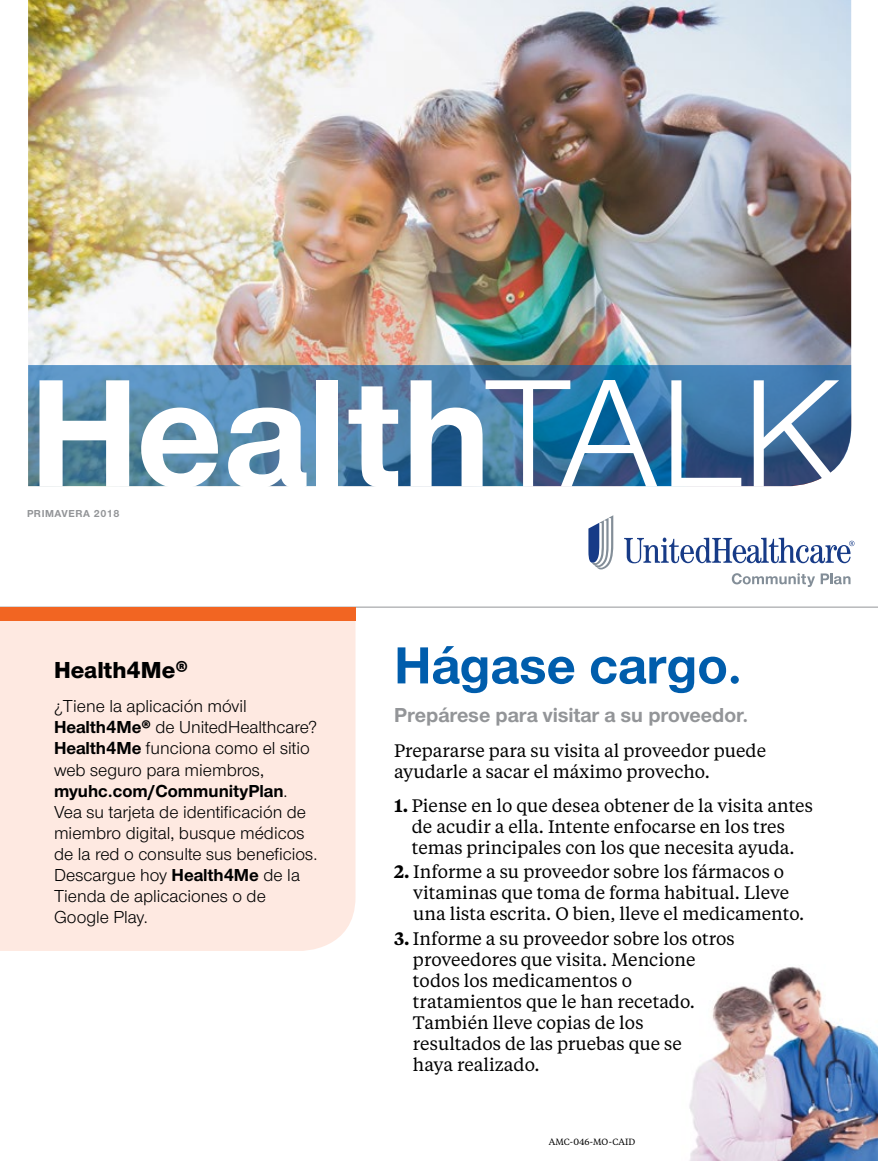
<style>
.page{position:relative;width:878px;height:1161px;background:#fff}
.page>*{position:absolute;margin:0;border:0;box-sizing:border-box;transform-origin:0 0}
.t1{font:700 159.3px "UHC Sans";color:#fff}
.t2{font:700 54px "UHC Sans";color:#005dac}
.t3{font:800 24px "UHC Sans";color:#000}
.t4{font:700 21px "UHC Sans";color:#939598}
.t5{font:18px/21px "UHC Serif Text";color:#000}
.t6{font:18px/21px "UHC Sans";color:#000}
.t7{font:700 10.5px "UHC Sans";letter-spacing:.05em;color:#939598}
.t8{font:9px "UHC Serif Text";color:#000}
.s1{font-weight:400}
.s2{font-weight:700}
.s3{font-weight:800}
.s4{font-weight:600}
</style>
<div class="page">
<img style="left:28px;top:0;width:823px;height:365px">
<hr style="left:0;top:607px;width:878px;height:1px;background:#939598">
<svg style="left:624px;top:538px;width:230px;height:25px"></svg>
<svg style="left:588px;top:515px;width:25px;height:55px"></svg>
<svg style="left:731px;top:573px;width:119px;height:14px"></svg>
<svg style="left:28px;top:365px;width:823px;height:121px;background:#4378a1"></svg>
<img style="left:689px;top:966px;width:189px;height:195px">
<div style="left:0;top:621px;width:355px;height:330px;background:#fee9e1"></div>
<div style="left:0;top:608px;width:355px;height:13px;background:#f26522"></div>
<h1 class="t1" style="left:29px;top:326px;width:813px">Health<span class="s1">TALK</span></h1>
<p class="t7" style="left:27px;top:506px;width:94px">PRIMAVERA 2018</p>
<h3 class="t3" style="left:54px;top:653px;width:135px">Health4Me®</h3>
<p class="t6" style="left:54px;top:695px;width:265px">¿Tiene la aplicación móvil<br><span class="s2">Health4Me</span><span class="s3">®</span> de UnitedHealthcare?<br><span class="s2">Health4Me</span> funciona como el sitio web seguro para miembros, <span class="s2">myuhc.com/CommunityPlan</span>.<br>Vea su tarjeta de identificación de miembro digital, busque médicos de la red o consulte sus beneficios.<br>Descargue hoy <span class="s2">Health4Me</span> de la<br>Tienda de aplicaciones o de<br>Google Play.</p>
<h2 class="t2" style="left:394px;top:629px;width:349px">Hágase cargo.</h2>
<p class="t4" style="left:394px;top:701px;width:356px">Prepárese para visitar a su proveedor.</p>
<p class="t5" style="left:394px;top:739px;width:373px">Prepararse para su visita al proveedor puede ayudarle a sacar el máximo provecho.</p>
<p class="t5" style="left:394px;top:794px;width:420px;text-align:center"><span class="s4">1.</span> Piense en lo que desea obtener de la visita antes de acudir a ella. Intente enfocarse en los tres temas principales con los que necesita ayuda.</p>
<p class="t5" style="left:413px;top:861px;width:392px;text-indent:-19px"><span class="s4">2.</span> Informe a su proveedor sobre los fármacos o vitaminas que toma de forma habitual. Lleve una lista escrita. O bien, lleve el medicamento.</p>
<p class="t5" style="left:413px;top:927px;width:323px;text-indent:-19px"><span class="s4">3.</span> Informe a su proveedor sobre los otros proveedores que visita. Mencione todos los medicamentos o tratamientos que le han recetado.<br>También lleve copias de los resultados de las pruebas que se<br>haya realizado.</p>
<p class="t8" style="left:549px;top:1135px;width:88px">AMC-046-MO-CAID</p>
</div>
